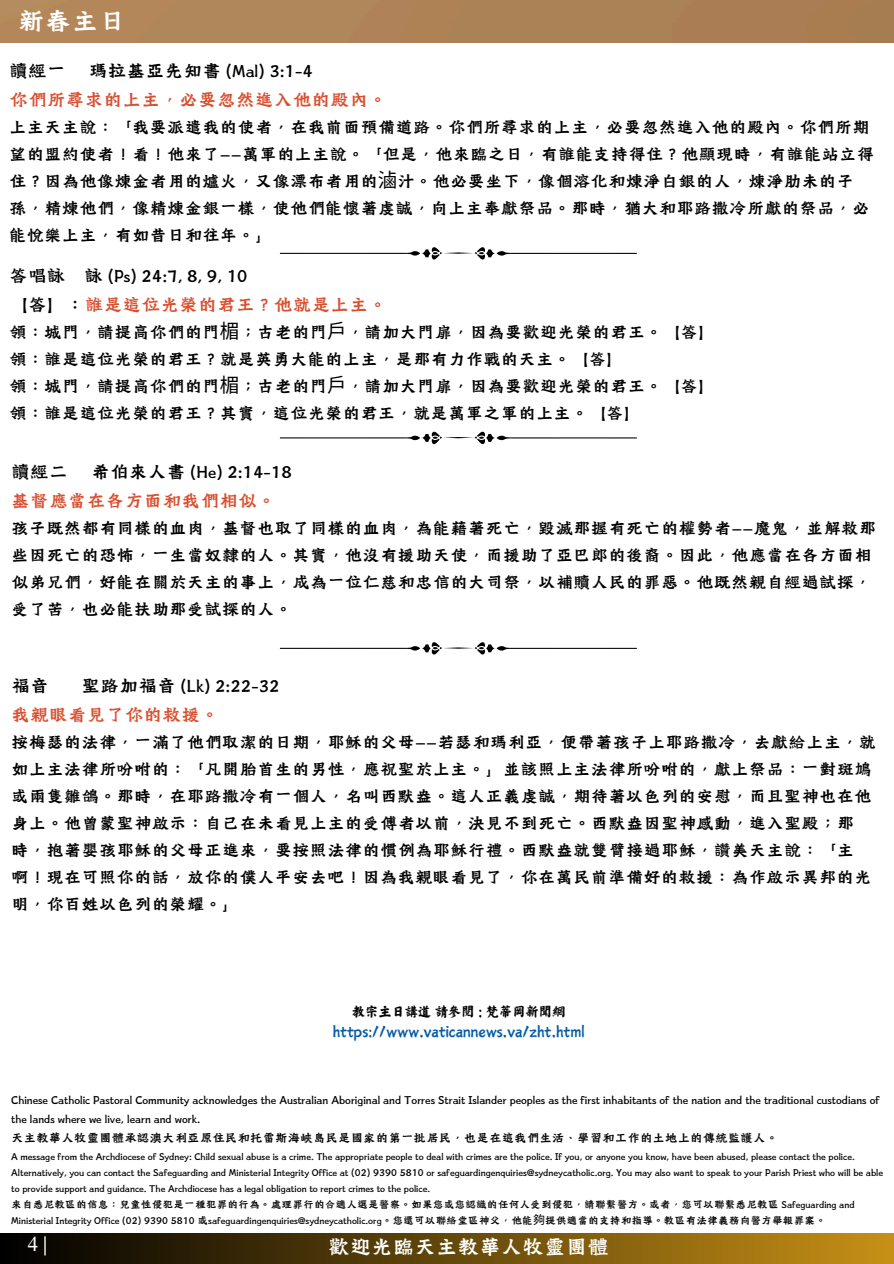
<style>
.page{position:relative;width:894px;height:1264px;background:#fff}
.page>*{position:absolute;margin:0;border:0;box-sizing:border-box;transform-origin:0 0}
.t1{font:30px "Canva Tide Kaplan HK";color:#fff}
.t2{font:24px "Canva Tide Kaplan HK";color:#fff}
.t3{font:21px/29.2px "Canva Tide Kaplan HK";color:#000}
.t4{font:20.4px "Times NRMT Pro";color:#fff}
.t5{font:19.5px/27px "Canva Tide Kaplan HK";color:#000}
.t6{font:14.7px/20.1px "Canva Yi Cai TC";color:#035aa6;text-align:center}
.t7{font:13.95px/19.2px "Canva Tide Kaplan HK";color:#000}
.t8{font:12px/16px "Canva Tide Kaplan HK";color:#000}
.s1{color:#d94f30}
.s2{font-family:"Noto Sans CJ Ksc"}
.s3{color:#000}
</style>
<div class="page">
<div style="left:0;top:0;width:893px;height:43px;background:#af8255"></div>
<div style="left:0;top:1233px;width:893px;height:30px;background:linear-gradient(to right,#000,#c69016)"></div>
<svg style="left:280px;top:247px;width:356px;height:12px"></svg>
<svg style="left:280px;top:432px;width:356px;height:12px"></svg>
<svg style="left:280px;top:642px;width:356px;height:12px"></svg>
<h1 class="t1" style="left:18px;top:4px;width:109px">新春主日</h1>
<h3 class="t3" style="left:9px;top:55px;width:379px">讀經一 瑪拉基亞先知書 (Mal) 3:1-4<br><span class="s1">你們所尋求的上主，必要忽然進入他的殿內。</span></h3>
<h3 class="t5" style="left:9px;top:113px;width:866px">上主天主說：「我要派遣我的使者，在我前面預備道路。你們所尋求的上主，必要忽然進入他的殿內。你們所期望的盟約使者！看！他來了——萬軍的上主說。「但是，他來臨之日，有誰能支持得住？他顯現時，有誰能站立得住？因為他像煉金者用的爐火，又像漂布者用的<span class="s2">滷</span>汁。他必要坐下，像個溶化和煉淨白銀的人，煉淨肋未的子孫，精煉他們，像精煉金銀一樣，使他們能懷著虔誠，向上主奉獻祭品。那時，猶大和耶路撒冷所獻的祭品，必能悅樂上主，有如昔日和往年。」</h3>
<p class="t3" style="left:9px;top:260px;width:379px">答唱詠 詠 (Ps) 24:7, 8, 9, 10<br>【答】：<span class="s1">誰是這位光榮的君王？他就是上主。</span></p>
<p class="t5" style="left:9px;top:318px;width:707px">領：城門，請提高你們的門<span class="s2">楣</span>；古老的門<span class="s2">戶</span>，請加大門扉，因為要歡迎光榮的君王。【答】領：誰是這位光榮的君王？就是英勇大能的上主，是那有力作戰的天主。【答】<br>領：城門，請提高你們的門<span class="s2">楣</span>；古老的門<span class="s2">戶</span>，請加大門扉，因為要歡迎光榮的君王。【答】領：誰是這位光榮的君王？其實，這位光榮的君王，就是萬軍之軍的上主。【答】</p>
<p class="t3" style="left:11px;top:456px;width:282px">讀經二 希伯來人書 (He) 2:14-18<span class="s1">基督應當在各方面和我們相似。</span></p>
<p class="t5" style="left:11px;top:514px;width:866px">孩子既然都有同樣的血肉，基督也取了同樣的血肉，為能藉著死亡，毀滅那握有死亡的權勢者——魔鬼，並解救那些因死亡的恐怖，一生當奴隸的人。其實，他沒有援助天使，而援助了亞巴郎的後裔。因此，他應當在各方面相似弟兄們，好能在關於天主的事上，成為一位仁慈和忠信的大司祭，以補贖人民的罪惡。他既然親自經過試探，受了苦，也必能扶助那受試探的人。</p>
<h3 class="t3" style="left:11px;top:670px;width:270px;text-indent:70px">聖路加福音 (Lk) 2:22-32<span class="s1">我親眼看見了你的救援。</span></h3>
<h3 class="t5" style="left:11px;top:728px;width:866px">按梅瑟的法律，一滿了他們取潔的日期，耶穌的父母——若瑟和瑪利亞，便帶著孩子上耶路撒冷，去獻給上主，就如上主法律所吩咐的：「凡開胎首生的男性，應祝聖於上主。」並該照上主法律所吩咐的，獻上祭品：一對斑鳩或兩隻雛鴿。那時，在耶路撒冷有一個人，名叫西默盎。這人正義虔誠，期待著以色列的安慰，而且聖神也在他身上。他曾蒙聖神啟示：自己在未看見上主的受傅者以前，決見不到死亡。西默盎因聖神感動，進入聖殿；那時，抱著嬰孩耶穌的父母正進來，要按照法律的慣例為耶穌行禮。西默盎就雙臂接過耶穌，讚美天主說：「主啊！現在可照你的話，放你的僕人平安去吧！因為我親眼看見了，你在萬民前準備好的救援：為作啟示異邦的光明，你百姓以色列的榮耀。」</h3>
<h3 class="t3" style="left:11px;top:670px;width:39px">福音</h3>
<h4 class="t6" style="left:332px;top:1001px;width:253px"><span class="s3">教宗主日講道請參閱 : 梵蒂岡新聞網</span>https://www.vaticannews.va/zht.html</h4>
<p class="t7" style="left:11px;top:1089px;width:869px">Chinese Catholic Pastoral Community acknowledges the Australian Aboriginal and Torres Strait Islander peoples as the first inhabitants of the nation and the traditional custodians of the lands where we live, learn and work.<br>天主教華人牧靈團體承認澳大利亞原住民和托雷斯海峽島民是國家的第一批居民，也是在這我們生活、學習和工作的土地上的傳統監護人。</p>
<h3 class="t8" style="left:11px;top:1147px;width:873px">A message from the Archdiocese of Sydney: Child sexual abuse is a crime. The appropriate people to deal with crimes are the police. If you, or anyone you know, have been abused, please contact the police.<br>Alternatively, you can contact the Safeguarding and Ministerial Integrity Office at (02) 9390 5810 or safeguardingenquiries@sydneycatholic.org. You may also want to speak to your Parish Priest who will be able to provide support and guidance. The Archdiocese has a legal obligation to report crimes to the police.</h3>
<h4 class="t8" style="left:11px;top:1195px;width:844px">來自悉尼教區的信息：兒童性侵犯是一種犯罪的行為。處理罪行的合適人選是警察。如果您或您認識的任何人受到侵犯，請聯繫警方。或者，您可以聯繫悉尼教區 Safeguarding and<br>Ministerial Integrity Office (02) 9390 5810 或safeguardingenquiries@sydneycatholic.org。您還可以聯絡堂區神父，他能<span class="s2">夠</span>提供適當的支持和指導。教區有法律義務向警方舉報罪案。</h4>
<h3 class="t4" style="left:28px;top:1236px;width:21px">4|</h3>
<p class="t2" style="left:328px;top:1232px;width:282px">歡迎光臨天主教華人牧靈團體</p>
</div>
